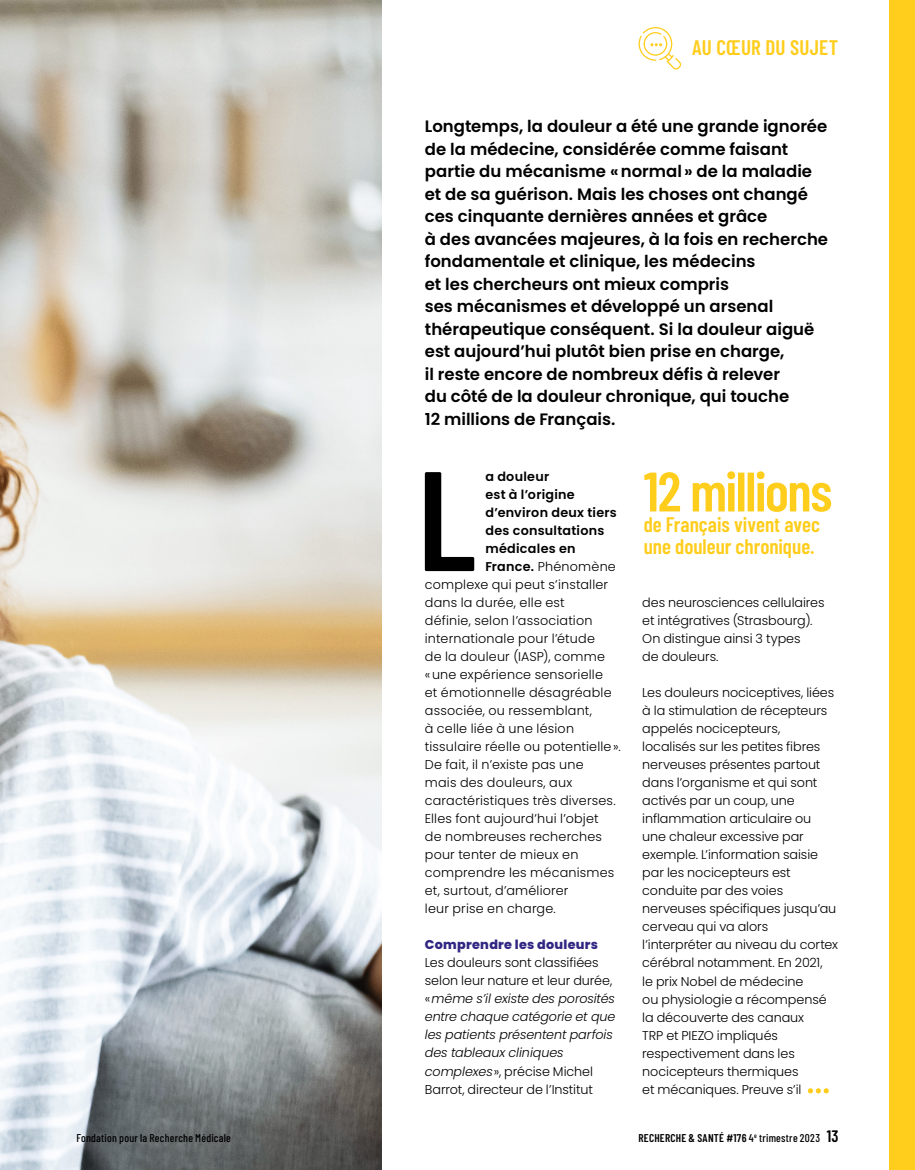
<style>
.page{position:relative;width:915px;height:1170px;background:#fff}
.page>*{position:absolute;margin:0;border:0;box-sizing:border-box;transform-origin:0 0}
.t1{font:600 141.3px "Barlow Condensed";color:#000}
.t2{font:600 55.5px "Barlow Condensed";letter-spacing:-.03em;color:#ffcd1c}
.t3{font:600 21px/21px "Barlow Condensed";color:#ffcd1c}
.t4{font:600 16.5px/22.5px "Poppins";color:#000}
.t5{font:300 12.75px/18px "Poppins";letter-spacing:-.005em;color:#000}
.t6{font:300 12.75px "Poppins";letter-spacing:.015em;color:#000}
.t7{font:italic 300 12.75px/18px "Poppins";letter-spacing:-.01em;color:#000}
.t8{font:600 12.75px "Poppins";letter-spacing:.02em;color:#000}
.t9{font:800 12.75px "Poppins";letter-spacing:.02em;color:#312783}
.t10{font:600 11.25px "Barlow Condensed";letter-spacing:.02em;color:#000}
.t11{font:500 11.25px "Barlow Condensed";letter-spacing:.02em;color:#000}
.s1{font-weight:600}
.s2{font-style:normal}
.s3{font-weight:500}
.s4{font-size:16.5px}
</style>
<div class="page">
<img style="left:0;top:0;width:381px;height:1169px">
<div style="left:888px;top:0;width:26px;height:1169px;background:#ffcd1c"></div>
<svg style="left:638px;top:27px;width:43px;height:43px"></svg>
<svg style="left:807px;top:1088px;width:21px;height:5px"></svg>
<h3 class="t3" style="left:691px;top:36px;width:148px">AU CŒUR DU SUJET</h3>
<p class="t4" style="left:424px;top:115px;width:404px">Longtemps, la douleur a été une grande ignorée de la médecine, considérée comme faisant partie du mécanisme «normal» de la maladie et de sa guérison. Mais les choses ont changé ces cinquante dernières années et grâce<br>à des avancées majeures, à la fois en recherche fondamentale et clinique, les médecins<br>et les chercheurs ont mieux compris<br>ses mécanismes et développé un arsenal thérapeutique conséquent. Si la douleur aiguë est aujourd’hui plutôt bien prise en charge,<br>il reste encore de nombreux défis à relever<br>du côté de la douleur chronique, qui touche<br>12 millions de Français.</p>
<h1 class="t1" style="left:417px;top:419px;width:60px">L</h1>
<p class="t8" style="left:485px;top:469px;width:65px">a douleur</p>
<p class="t8" style="left:485px;top:487px;width:91px">est à l’origine</p>
<p class="t8" style="left:485px;top:505px;width:133px">d’environ deux tiers</p>
<p class="t8" style="left:485px;top:523px;width:120px">des consultations</p>
<p class="t8" style="left:485px;top:541px;width:92px">médicales en</p>
<p class="t6" style="left:485px;top:559px;width:132px"><span class="s1">France.</span> Phénomène</p>
<p class="t6" style="left:424px;top:577px;width:185px">complexe qui peut s’installer</p>
<p class="t6" style="left:424px;top:595px;width:141px">dans la durée, elle est</p>
<p class="t6" style="left:424px;top:613px;width:169px">définie, selon l’association</p>
<p class="t6" style="left:424px;top:631px;width:171px">internationale pour l’étude</p>
<p class="t6" style="left:424px;top:649px;width:181px">de la douleur (IASP), comme</p>
<p class="t6" style="left:424px;top:667px;width:180px">«une expérience sensorielle</p>
<p class="t6" style="left:424px;top:685px;width:188px">et émotionnelle désagréable</p>
<p class="t6" style="left:424px;top:703px;width:168px">associée, ou ressemblant,</p>
<p class="t6" style="left:424px;top:721px;width:151px">à celle liée à une lésion</p>
<p class="t6" style="left:424px;top:739px;width:197px">tissulaire réelle ou potentielle».</p>
<p class="t6" style="left:424px;top:757px;width:160px">De fait, il n’existe pas une</p>
<p class="t6" style="left:424px;top:775px;width:149px">mais des douleurs, aux</p>
<p class="t6" style="left:424px;top:793px;width:192px">caractéristiques très diverses.</p>
<p class="t6" style="left:424px;top:811px;width:175px">Elles font aujourd’hui l’objet</p>
<p class="t6" style="left:424px;top:829px;width:179px">de nombreuses recherches</p>
<p class="t6" style="left:424px;top:847px;width:155px">pour tenter de mieux en</p>
<p class="t6" style="left:424px;top:865px;width:191px">comprendre les mécanismes</p>
<p class="t6" style="left:424px;top:883px;width:145px">et, surtout, d’améliorer</p>
<p class="t6" style="left:424px;top:901px;width:132px">leur prise en charge.</p>
<p class="t9" style="left:424px;top:937px;width:175px">Comprendre les douleurs</p>
<p class="t7" style="left:424px;top:953px;width:192px"><span class="s2">Les douleurs sont classifiées selon leur nature et leur durée, «</span>même s’il existe des porosités entre chaque catégorie et que les patients présentent parfois des tableaux cliniques complexes<span class="s2">», précise Michel<br>Barrot, directeur de l’Institut</span></p>
<h2 class="t2" style="left:643px;top:452px;width:190px">12 millions</h2>
<h3 class="t3" style="left:643px;top:513px;width:178px">de Français vivent avec une douleur chronique.</h3>
<p class="t5" style="left:642px;top:593px;width:184px">des neurosciences cellulaires et intégratives (Strasbourg).<br>On distingue ainsi 3 types<br>de douleurs.</p>
<p class="t5" style="left:642px;top:683px;width:197px">Les douleurs nociceptives, liées à la stimulation de récepteurs appelés nocicepteurs,<br>localisés sur les petites fibres nerveuses présentes partout dans l’organisme et qui sont activés par un coup, une inflammation articulaire ou une chaleur excessive par exemple. L’information saisie par les nocicepteurs est conduite par des voies nerveuses spécifiques jusqu’au cerveau qui va alors l’interpréter au niveau du cortex cérébral notamment. En 2021,<br>le prix Nobel de médecine<br>ou physiologie a récompensé la découverte des canaux<br>TRP et PIEZO impliqués respectivement dans les nocicepteurs thermiques<br>et mécaniques. Preuve s’il</p>
<p class="t11" style="left:77px;top:1129px;width:156px">Fondation pour la Recherche Médicale</p>
<p class="t10" style="left:638px;top:1129px;width:201px">RECHERCHE &amp; SANTÉ #176 <span class="s3">4</span><sup>e</sup> <span class="s3">trimestre 2023</span> <span class="s4">13</span></p>
</div>
